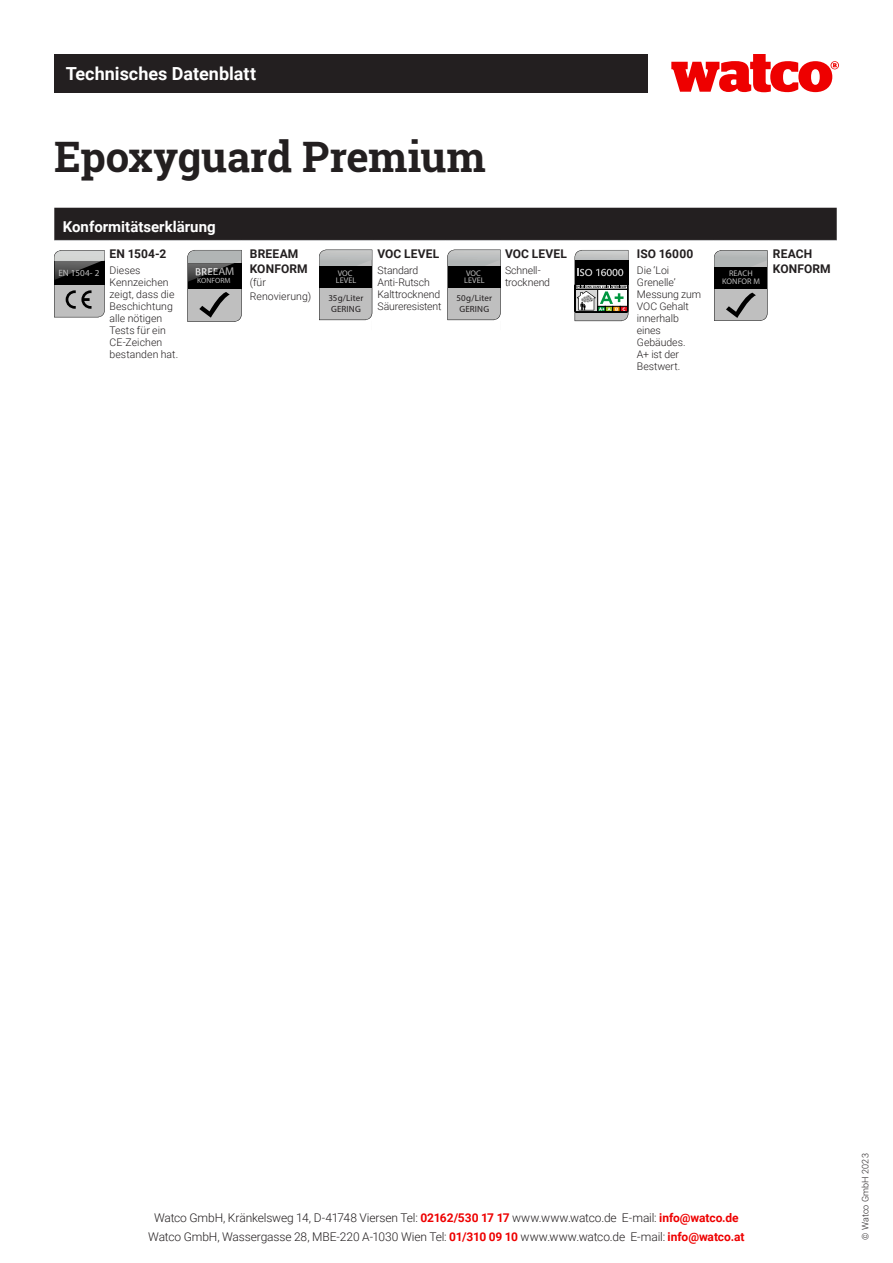
<style>
.page{position:relative;width:893px;height:1263px;background:#fff}
.page>*{position:absolute;margin:0;border:0;box-sizing:border-box;transform-origin:0 0}
.t1{font:700 42px "Roboto Slab";letter-spacing:-.005em;color:#231f20}
.t2{font:700 18px "Roboto";color:#fff}
.t3{font:700 15px "Roboto";color:#fff}
.t4{font:300 12px "Roboto";letter-spacing:-.01em;color:#231f20}
.t5{font:700 12px/15px "Roboto";letter-spacing:.01em;color:#231f20}
.t6{font:11.4px "Myriad Pro";color:#bfbfbf}
.t7{font:300 10.5px/12px "Roboto";color:#231f20}
.t8{font:9.15px "Myriad Pro";color:#bfbfbf}
.t9{font:9px "Myriad Pro";letter-spacing:.015em;color:#231f20}
.t10{font:300 9px "Roboto";letter-spacing:.025em;color:#231f20}
.t11{font:8.1px/7.6px "Myriad Pro";color:#bfbfbf}
.t12{font:7.5px "Myriad Pro";color:#bfbfbf}
.s1{font-weight:700;color:#e00}
</style>
<div class="page">
<div style="left:54px;top:54px;width:593px;height:38px;background:#231f20"></div>
<svg style="left:671px;top:54px;width:168px;height:38px"></svg>
<div style="left:54px;top:208px;width:783px;height:32px;background:#231f20"></div>
<hr style="left:54px;top:240px;width:56px;height:1px;background:#c7c8ca">
<hr style="left:110px;top:240px;width:76px;height:1px;background:#c7c8ca">
<hr style="left:186px;top:240px;width:55px;height:1px;background:#c7c8ca">
<hr style="left:241px;top:240px;width:77px;height:1px;background:#c7c8ca">
<hr style="left:318px;top:240px;width:55px;height:1px;background:#c7c8ca">
<hr style="left:373px;top:240px;width:72px;height:1px;background:#c7c8ca">
<hr style="left:445px;top:240px;width:56px;height:1px;background:#c7c8ca">
<hr style="left:501px;top:240px;width:72px;height:1px;background:#c7c8ca">
<hr style="left:573px;top:240px;width:55px;height:1px;background:#c7c8ca">
<hr style="left:628px;top:240px;width:85px;height:1px;background:#c7c8ca">
<hr style="left:713px;top:240px;width:56px;height:1px;background:#c7c8ca">
<hr style="left:769px;top:240px;width:68px;height:1px;background:#c7c8ca">
<svg style="left:54px;top:250px;width:51px;height:67px;background:#7d7d7d"></svg>
<svg style="left:187px;top:250px;width:55px;height:72px;background:#8b8c8c"></svg>
<img style="left:188px;top:263px;width:46px;height:19px">
<img style="left:196px;top:268px;width:26px;height:7px">
<svg style="left:319px;top:250px;width:54px;height:71px;background:#828282"></svg>
<svg style="left:714px;top:250px;width:54px;height:71px;background:#a8a9a9"></svg>
<div style="left:715px;top:267px;width:52px;height:22px;background:#000"></div>
<svg style="left:575px;top:250px;width:54px;height:71px;background:#70746f"></svg>
<svg style="left:447px;top:250px;width:54px;height:71px;background:#818282"></svg>
<p class="t2" style="left:66px;top:61px;width:192px">Technisches Datenblatt</p>
<p class="t1" style="left:54px;top:128px;width:433px">Epoxyguard Premium</p>
<p class="t3" style="left:63px;top:216px;width:154px">Konformitätserklärung</p>
<p class="t5" style="left:110px;top:246px;width:58px">EN 1504-2</p>
<p class="t7" style="left:110px;top:264px;width:70px">Dieses<br>Kennzeichen zeigt, dass die<br>Beschichtung alle nötigen<br>Tests für ein<br>CE-Zeichen bestanden hat.</p>
<p class="t5" style="left:377px;top:246px;width:64px">VOC LEVEL</p>
<p class="t7" style="left:377px;top:264px;width:66px">Standard<br>Anti-Rutsch<br>Kalttrocknend<br>Säureresistent</p>
<p class="t5" style="left:505px;top:246px;width:64px">VOC LEVEL</p>
<p class="t7" style="left:505px;top:264px;width:47px">Schnell&shy;trocknend</p>
<p class="t5" style="left:637px;top:246px;width:58px">ISO 16000</p>
<p class="t7" style="left:637px;top:264px;width:34px">Die ‘Loi</p>
<p class="t7" style="left:637px;top:276px;width:40px">Grenelle’</p>
<p class="t7" style="left:637px;top:288px;width:66px">Messung zum</p>
<p class="t7" style="left:637px;top:300px;width:54px">VOC Gehalt</p>
<p class="t7" style="left:637px;top:312px;width:44px">innerhalb</p>
<p class="t7" style="left:637px;top:324px;width:26px">eines</p>
<p class="t7" style="left:637px;top:336px;width:50px">Gebäudes.</p>
<p class="t7" style="left:637px;top:348px;width:44px">A+ ist der</p>
<p class="t7" style="left:637px;top:360px;width:45px">Bestwert.</p>
<p class="t5" style="left:773px;top:246px;width:41px">REACH</p>
<p class="t5" style="left:250px;top:246px;width:59px">BREEAM<br>KONFORM</p>
<p class="t7" style="left:250px;top:276px;width:63px;line-height:13.5px">(für<br>Renovierung)</p>
<p class="t8" style="left:58px;top:267px;width:43px">EN 1504- 2</p>
<p class="t6" style="left:195px;top:265px;width:41px">BREEAM</p>
<p class="t5" style="left:773px;top:261px;width:59px">KONFORM</p>
<p class="t12" style="left:197px;top:276px;width:35px">KONFORM</p>
<p class="t11" style="left:336px;top:269px;width:22px">VOC<br>LEVEL</p>
<p class="t9" style="left:328px;top:292px;width:37px">35g/Liter</p>
<p class="t9" style="left:331px;top:304px;width:31px">GERING</p>
<p class="t11" style="left:464px;top:269px;width:22px">VOC<br>LEVEL</p>
<p class="t9" style="left:457px;top:292px;width:37px">50g/Liter</p>
<p class="t9" style="left:459px;top:304px;width:31px">GERING</p>
<p class="t11" style="left:722px;top:270px;width:39px;text-align:center">REACH<br>KONFOR M</p>
<p class="t4" style="left:154px;top:1209px;width:586px">Watco GmbH, Kränkelsweg 14, D-41748 Viersen Tel: <span class="s1">02162/530 17 17</span> www.www.watco.de E-mail: <span class="s1">info@watco.de</span></p>
<p class="t4" style="left:148px;top:1228px;width:598px">Watco GmbH, Wassergasse 28, MBE-220 A-1030 Wien Tel: <span class="s1">01/310 09 10</span> www.www.watco.de E-mail: <span class="s1">info@watco.at</span></p>
<p class="t10" style="left:859px;top:1240px;width:88px;rotate:-90deg">© Watco GmbH 2023</p>
</div>
